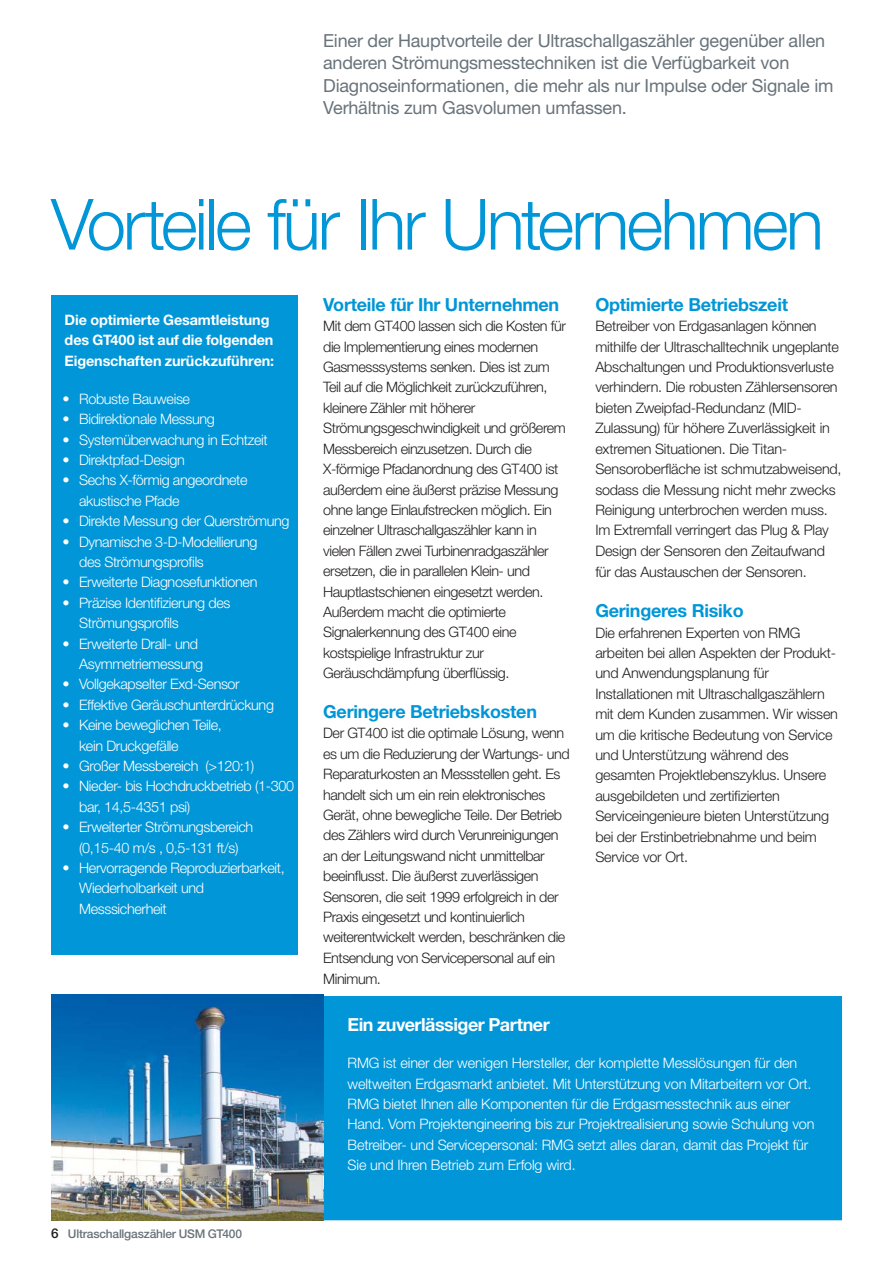
<style>
.page{position:relative;width:893px;height:1263px;background:#fff}
.page>*{position:absolute;margin:0;border:0;box-sizing:border-box;transform-origin:0 0}
.t1{font:300 70.8px "Helvetica Neue LTW1 G";letter-spacing:-.04em;color:#0096d7}
.t2{font:18px/22.5px "Helvetica Neue LTW1 G";letter-spacing:-.01em;color:#68737a}
.t3{font:700 18px "Helvetica Neue LT Std";letter-spacing:-.015em;color:#0096d7}
.t4{font:700 18px "Helvetica Neue LTW1 G";letter-spacing:-.03em;color:#fff}
.t5{font:300 14.4px/20.4px "Helvetica Neue LT Std";letter-spacing:-.03em;color:#231f20}
.t6{font:300 14.4px/20.4px "Helvetica Neue LT Std";letter-spacing:-.025em;color:#fff}
.t7{font:700 14.4px/20.7px "Helvetica Neue LT Std";letter-spacing:-.01em;color:#fff}
.t8{font:500 12px "Helvetica Neue LTW1 G";letter-spacing:-.02em;color:#68737a}
.s1{font-size:13.5px;color:#231f20}
</style>
<div class="page">
<div style="left:323px;top:996px;width:519px;height:224px;background:#0096d7"></div>
<div style="left:51px;top:296px;width:247px;height:659px;background:#0096d7"></div>
<img style="left:51px;top:995px;width:272px;height:225px">
<p class="t2" style="left:323px;top:31px;width:512px">Einer der Hauptvorteile der Ultraschallgaszähler gegenüber allen anderen Strömungsmesstechniken ist die Verfügbarkeit von Diagnoseinformationen, die mehr als nur Impulse oder Signale im Verhältnis zum Gasvolumen umfassen.</p>
<h1 class="t1" style="left:51px;top:199px;width:774px">Vorteile für Ihr Unternehmen</h1>
<p class="t7" style="left:65px;top:311px;width:211px">Die optimierte Gesamtleistung des GT400 ist auf die folgenden<br>Eigenschaften zurückzuführen:</p>
<p class="t6" style="left:63px;top:390px;width:129px">• Robuste Bauweise</p>
<p class="t6" style="left:63px;top:410px;width:154px">• Bidirektionale Messung</p>
<p class="t6" style="left:63px;top:431px;width:207px">• Systemüberwachung in Echtzeit</p>
<p class="t6" style="left:63px;top:451px;width:124px">• Direktpfad-Design</p>
<p class="t6" style="left:79px;top:471px;width:170px;text-indent:-17px">• Sechs X-förmig angeordnete akustische Pfade</p>
<p class="t6" style="left:63px;top:512px;width:228px">• Direkte Messung der Querströmung</p>
<p class="t6" style="left:79px;top:533px;width:180px;text-indent:-17px">• Dynamische 3-D-Modellierung des Strömungsprofils</p>
<p class="t6" style="left:63px;top:573px;width:196px">• Erweiterte Diagnosefunktionen</p>
<p class="t6" style="left:79px;top:594px;width:153px;text-indent:-17px">• Präzise Identifizierung des<br>Strömungsprofils</p>
<p class="t6" style="left:79px;top:635px;width:126px;text-indent:-16px">• Erweiterte Drall- und<br>Asymmetriemessung</p>
<p class="t6" style="left:63px;top:675px;width:179px">• Vollgekapselter Exd-Sensor</p>
<p class="t6" style="left:63px;top:696px;width:213px">• Effektive Geräuschunterdrückung</p>
<p class="t6" style="left:79px;top:716px;width:144px;text-indent:-17px">• Keine beweglichen Teile, kein Druckgefälle</p>
<p class="t6" style="left:63px;top:757px;width:193px">• Großer Messbereich (&gt;120:1)</p>
<p class="t6" style="left:79px;top:777px;width:217px;text-indent:-17px">• Nieder- bis Hochdruckbetrieb (1-300 bar, 14,5-4351 psi)</p>
<p class="t6" style="left:63px;top:818px;width:192px;text-align:center">• Erweiterter Strömungsbereich (0,15-40 m/s , 0,5-131 ft/s)</p>
<p class="t6" style="left:79px;top:859px;width:207px;text-indent:-16px">• Hervorragende Reproduzierbarkeit,<br>Wiederholbarkeit und<br>Messsicherheit</p>
<p class="t8" style="left:51px;top:1230px;width:193px"><span class="s1">6</span> Ultraschallgaszähler USM GT400</p>
<p class="t3" style="left:323px;top:298px;width:238px">Vorteile für Ihr Unternehmen</p>
<p class="t5" style="left:323px;top:317px;width:244px">Mit dem GT400 lassen sich die Kosten für die Implementierung eines modernen Gasmesssystems senken. Dies ist zum Teil auf die Möglichkeit zurückzuführen, kleinere Zähler mit höherer Strömungsgeschwindigkeit und größerem Messbereich einzusetzen. Durch die X-förmige Pfadanordnung des GT400 ist außerdem eine äußerst präzise Messung ohne lange Einlaufstrecken möglich. Ein einzelner Ultraschallgaszähler kann in vielen Fällen zwei Turbinenradgaszähler ersetzen, die in parallelen Klein- und Hauptlastschienen eingesetzt werden.<br>Außerdem macht die optimierte Signalerkennung des GT400 eine kostspielige Infrastruktur zur Geräuschdämpfung überflüssig.</p>
<p class="t3" style="left:323px;top:705px;width:215px">Geringere Betriebskosten</p>
<p class="t5" style="left:323px;top:724px;width:248px">Der GT400 ist die optimale Lösung, wenn es um die Reduzierung der Wartungs- und Reparaturkosten an Messstellen geht. Es handelt sich um ein rein elektronisches Gerät, ohne bewegliche Teile. Der Betrieb des Zählers wird durch Verunreinigungen an der Leitungswand nicht unmittelbar beeinflusst. Die äußerst zuverlässigen Sensoren, die seit 1999 erfolgreich in der Praxis eingesetzt und kontinuierlich weiterentwickelt werden, beschränken die Entsendung von Servicepersonal auf ein Minimum.</p>
<p class="t3" style="left:595px;top:298px;width:194px">Optimierte Betriebszeit</p>
<p class="t5" style="left:595px;top:317px;width:248px">Betreiber von Erdgasanlagen können mithilfe der Ultraschalltechnik ungeplante Abschaltungen und Produktionsverluste verhindern. Die robusten Zählersensoren bieten Zweipfad-Redundanz (MID-Zulassung) für höhere Zuverlässigkeit in extremen Situationen. Die Titan-Sensoroberfläche ist schmutzabweisend, sodass die Messung nicht mehr zwecks Reinigung unterbrochen werden muss.<br>Im Extremfall verringert das Plug &amp; Play Design der Sensoren den Zeitaufwand für das Austauschen der Sensoren.</p>
<p class="t3" style="left:595px;top:604px;width:150px">Geringeres Risiko</p>
<p class="t5" style="left:595px;top:624px;width:244px">Die erfahrenen Experten von RMG arbeiten bei allen Aspekten der Produkt&shy;und Anwendungsplanung für Installationen mit Ultraschallgaszählern mit dem Kunden zusammen. Wir wissen um die kritische Bedeutung von Service und Unterstützung während des gesamten Projektlebenszyklus. Unsere ausgebildeten und zertifizierten Serviceingenieure bieten Unterstützung bei der Erstinbetriebnahme und beim Service vor Ort.</p>
<p class="t4" style="left:348px;top:1018px;width:204px">Ein zuverlässiger Partner</p>
<p class="t6" style="left:348px;top:1054px;width:468px">RMG ist einer der wenigen Hersteller, der komplette Messlösungen für den weltweiten Erdgasmarkt anbietet. Mit Unterstützung von Mitarbeitern vor Ort.<br>RMG bietet Ihnen alle Komponenten für die Erdgasmesstechnik aus einer Hand. Vom Projektengineering bis zur Projektrealisierung sowie Schulung von Betreiber- und Servicepersonal: RMG setzt alles daran, damit das Projekt für Sie und Ihren Betrieb zum Erfolg wird.</p>
</div>
